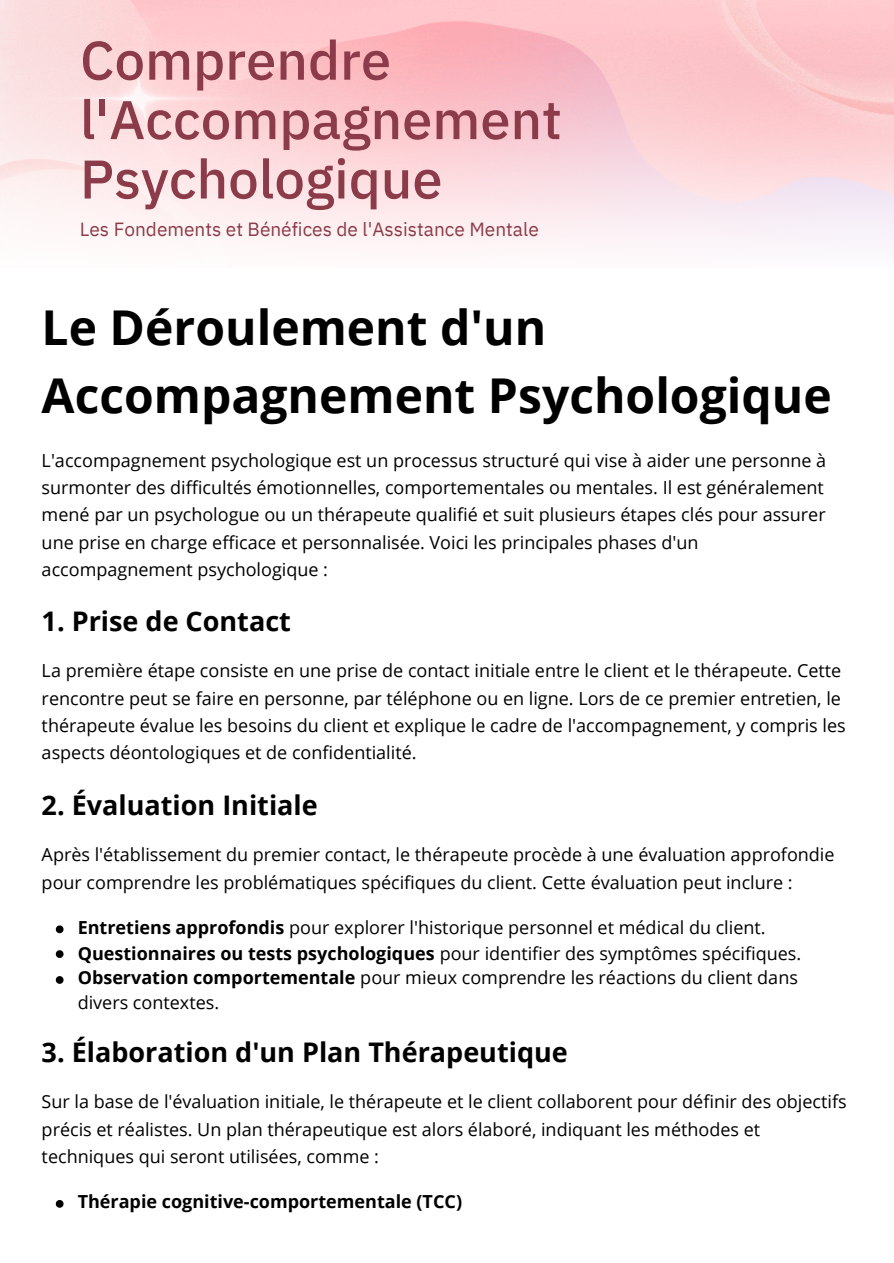
<style>
.page{position:relative;width:894px;height:1263px;background:#fff}
.page>*{position:absolute;margin:0;border:0;box-sizing:border-box;transform-origin:0 0}
.t1{font:500 54.3px/59.4px "IBM Plex Sans";color:#8b3b49}
.t2{font:700 48px/67.5px "Open Sans";color:#000}
.t3{font:700 27px "Open Sans";color:#000}
.t4{font:19.05px "IBM Plex Sans";color:#8b3b49}
.t5{font:18px/27.3px "Open Sans";color:#000}
.t6{font:700 18px "Open Sans";color:#000}
.s1{font-weight:700}
</style>
<div class="page">
<svg style="left:56px;top:925px;width:7px;height:8px"></svg>
<svg style="left:56px;top:950px;width:7px;height:8px"></svg>
<svg style="left:56px;top:976px;width:7px;height:8px"></svg>
<svg style="left:56px;top:1200px;width:7px;height:8px"></svg>
<img style="left:33px;top:18px;width:217px;height:151px">
<p class="t1" style="left:80px;top:30px;width:483px">Comprendre l'Accompagnement<br>Psychologique</p>
<p class="t4" style="left:80px;top:217px;width:460px">Les Fondements et Bénéfices de l'Assistance Mentale</p>
<h1 class="t2" style="left:42px;top:293px;width:791px">Le Déroulement d'un<br>Accompagnement Psychologique</h1>
<p class="t5" style="left:42px;top:446px;width:785px">L'accompagnement psychologique est un processus structuré qui vise à aider une personne à surmonter des difficultés émotionnelles, comportementales ou mentales. Il est généralement mené par un psychologue ou un thérapeute qualifié et suit plusieurs étapes clés pour assurer une prise en charge efficace et personnalisée. Voici les principales phases d'un accompagnement psychologique :</p>
<h2 class="t3" style="left:42px;top:602px;width:251px">1. Prise de Contact</h2>
<p class="t5" style="left:42px;top:657px;width:805px">La première étape consiste en une prise de contact initiale entre le client et le thérapeute. Cette rencontre peut se faire en personne, par téléphone ou en ligne. Lors de ce premier entretien, le thérapeute évalue les besoins du client et explique le cadre de l'accompagnement, y compris les aspects déontologiques et de confidentialité.</p>
<h2 class="t3" style="left:42px;top:786px;width:277px">2. Évaluation Initiale</h2>
<p class="t5" style="left:42px;top:840px;width:794px;line-height:28.2px">Après l'établissement du premier contact, le thérapeute procède à une évaluation approfondie pour comprendre les problématiques spécifiques du client. Cette évaluation peut inclure :</p>
<p class="t5" style="left:78px;top:913px;width:689px"><span class="s1">Entretiens approfondis</span> pour explorer l'historique personnel et médical du client.</p>
<p class="t5" style="left:78px;top:939px;width:724px"><span class="s1">Questionnaires ou tests psychologiques</span> pour identifier des symptômes spécifiques.</p>
<p class="t5" style="left:78px;top:965px;width:721px;line-height:24.8px"><span class="s1">Observation comportementale</span> pour mieux comprendre les réactions du client dans divers contextes.</p>
<h2 class="t3" style="left:42px;top:1033px;width:527px">3. Élaboration d'un Plan Thérapeutique</h2>
<p class="t5" style="left:42px;top:1087px;width:806px">Sur la base de l'évaluation initiale, le thérapeute et le client collaborent pour défi nir des objectifs précis et réalistes. Un plan thérapeutique est alors élaboré, indiquant les méthodes et techniques qui seront utilisées, comme :</p>
<p class="t6" style="left:78px;top:1189px;width:386px">Thérapie cognitive-comportementale (TCC)</p>
</div>
